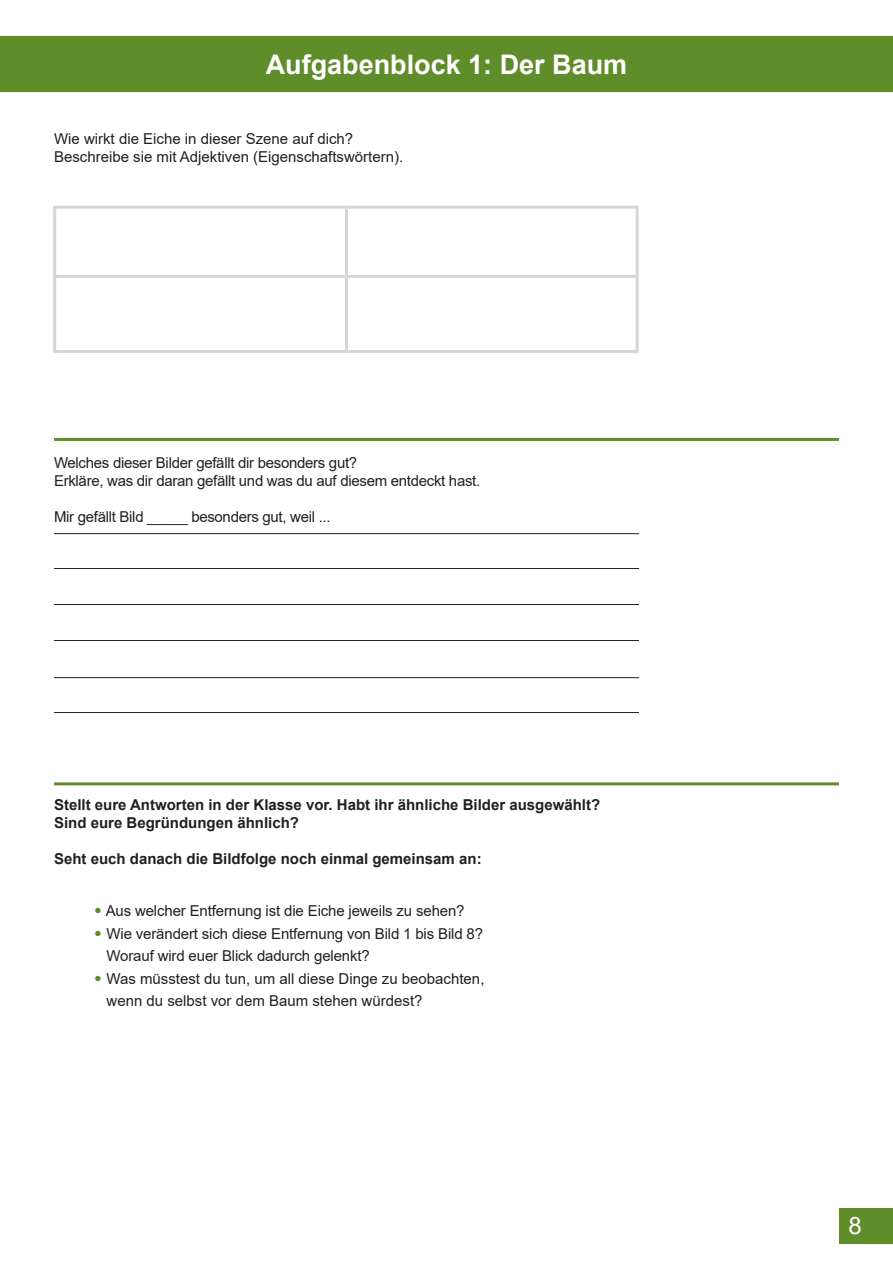
<style>
.page{position:relative;width:893px;height:1263px;background:#fff}
.page>*{position:absolute;margin:0;border:0;box-sizing:border-box;transform-origin:0 0}
.t1{font:700 27px "Arial";color:#fff}
.t2{font:24px "Arial";color:#fff}
.t3{font:15px/18px "Arial";letter-spacing:-.01em;color:#231f20}
.t4{font:700 15px/18px "Arial";color:#231f20}
.s1{font-family:"Univers LT";font-weight:300;font-stretch:condensed;color:#5f8d2a}
</style>
<div class="page">
<div style="left:839px;top:1208px;width:54px;height:36px;background:#5f8d2a"></div>
<div style="left:0;top:36px;width:893px;height:56px;background:#5f8d2a"></div>
<hr style="left:54px;top:438px;width:785px;height:3px;background:#5f8d2a">
<hr style="left:54px;top:533px;width:585px;height:1px;background:#231f20">
<hr style="left:54px;top:677px;width:585px;height:1px;background:#231f20">
<hr style="left:54px;top:568px;width:585px;height:1px;background:#231f20">
<hr style="left:54px;top:712px;width:585px;height:1px;background:#231f20">
<hr style="left:54px;top:604px;width:585px;height:1px;background:#231f20">
<hr style="left:54px;top:640px;width:585px;height:1px;background:#231f20">
<hr style="left:54px;top:782px;width:785px;height:3px;background:#5f8d2a">
<hr style="left:53px;top:206px;width:293px;height:3px;background:#d5d6d8">
<hr style="left:53px;top:209px;width:3px;height:66px;background:#d5d6d8">
<hr style="left:346px;top:206px;width:293px;height:3px;background:#d5d6d8">
<hr style="left:345px;top:209px;width:3px;height:66px;background:#d5d6d8">
<hr style="left:636px;top:209px;width:3px;height:66px;background:#d5d6d8">
<hr style="left:53px;top:275px;width:293px;height:3px;background:#d5d6d8">
<hr style="left:53px;top:278px;width:3px;height:72px;background:#d5d6d8">
<hr style="left:346px;top:275px;width:293px;height:3px;background:#d5d6d8">
<hr style="left:345px;top:278px;width:3px;height:72px;background:#d5d6d8">
<hr style="left:636px;top:278px;width:3px;height:72px;background:#d5d6d8">
<hr style="left:53px;top:350px;width:293px;height:3px;background:#d5d6d8">
<hr style="left:346px;top:350px;width:293px;height:3px;background:#d5d6d8">
<h1 class="t1" style="left:266px;top:45px;width:363px">Aufgabenblock 1: Der Baum</h1>
<p class="t3" style="left:54px;top:130px;width:351px">Wie wirkt die Eiche in dieser Szene auf dich?<br>Beschreibe sie mit Adjektiven (Eigenschaftswörtern).</p>
<p class="t3" style="left:54px;top:454px;width:428px">Welches dieser Bilder gefällt dir besonders gut?<br>Erkläre, was dir daran gefällt und was du auf diesem entdeckt hast.</p>
<p class="t3" style="left:54px;top:508px;width:278px">Mir gefällt Bild _____ besonders gut, weil ...</p>
<p class="t4" style="left:54px;top:796px;width:548px">Stellt eure Antworten in der Klasse vor. Habt ihr ähnliche Bilder ausgewählt?<br>Sind eure Begründungen ähnlich?</p>
<p class="t4" style="left:54px;top:850px;width:429px">Seht euch danach die Bildfolge noch einmal gemeinsam an:</p>
<p class="t3" style="left:94px;top:902px;width:373px"><span class="s1">•</span> Aus welcher Entfernung ist die Eiche jeweils zu sehen?</p>
<p class="t3" style="left:107px;top:922px;width:378px;line-height:22.5px;text-indent:-13px"><span class="s1">•</span> Wie verändert sich diese Entfernung von Bild 1 bis Bild 8?<br>Worauf wird euer Blick dadurch gelenkt?</p>
<p class="t3" style="left:107px;top:967px;width:379px;line-height:22.5px;text-indent:-13px"><span class="s1">•</span> Was müsstest du tun, um all diese Dinge zu beobachten, wenn du selbst vor dem Baum stehen würdest?</p>
<h2 class="t2" style="left:848px;top:1209px;width:15px">8</h2>
</div>
